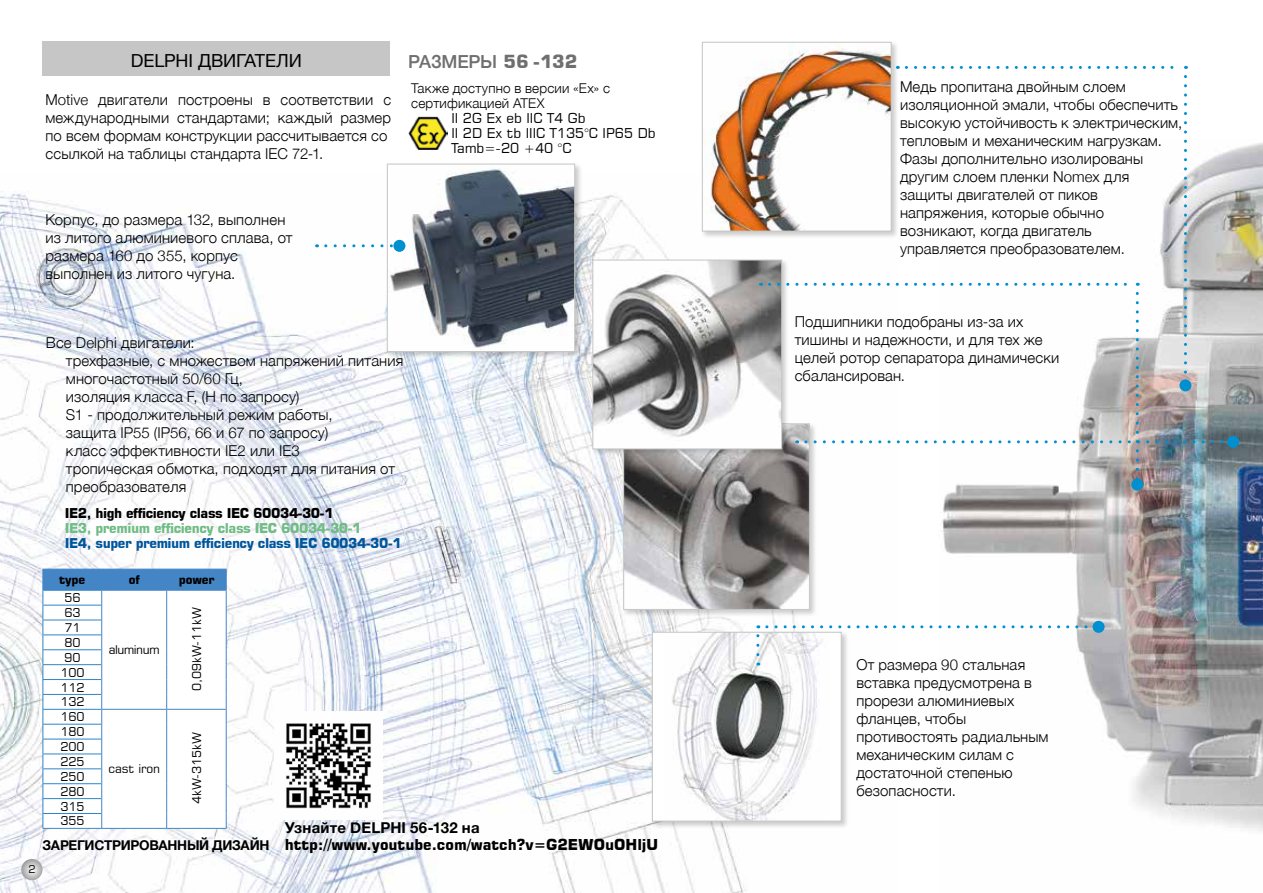
<style>
.page{position:relative;width:1263px;height:893px;background:#fff}
.page>*{position:absolute;margin:0;border:0;box-sizing:border-box;transform-origin:0 0}
.t1{font:18px "Helvetica Neue";letter-spacing:-.01em;color:#000}
.t2{font:500 18px "Helvetica Neue";letter-spacing:-.015em;color:#706f6f}
.t3{font:18px "Square 721 BT";color:#000}
.t4{font:300 15px/18px "Helvetica Neue";letter-spacing:.005em;color:#000}
.t5{font:700 15px "Square 721 BT";color:#000}
.t6{font:700 15px "Helvetica Neue";letter-spacing:.015em;color:#000}
.t7{font:13.5px/15px "Square 721 BT";color:#000}
.t8{font:700 13.5px "Square 721 BT";letter-spacing:-.03em;color:#00569d}
.t9{font:300 13.5px/15px "Helvetica Neue";letter-spacing:.01em;color:#000}
.t10{font:700 13.5px "Square 721 BT";letter-spacing:-.03em;color:#6fbc85}
.t11{font:700 13.5px "Square 721 BT";letter-spacing:-.03em;color:#000}
.t12{font:700 13.5px "Helvetica Neue";letter-spacing:-.025em;color:#000}
.t13{font:12px/14.9px "Square 721 BT";letter-spacing:-.01em;color:#000;text-align:center}
.t14{font:700 12px "Square 721 BT";letter-spacing:-.01em;color:#000}
.t15{font:12px "Square 721 BT";letter-spacing:-.04em;color:#000}
.t16{font:10.5px "Square 721 BT";color:#000}
.s1{font-family:"Square 721 BT";font-weight:700}
</style>
<div class="page">
<img style="left:1076px;top:143px;width:187px;height:688px">
<img style="left:0;top:191px;width:795px;height:702px">
<div style="left:622px;top:422px;width:195px;height:195px;background:#000;opacity:.2"></div>
<div style="left:385px;top:162px;width:197px;height:198px;background:#000;opacity:.2"></div>
<div style="left:42px;top:42px;width:348px;height:34px;background:#c6c6c6"></div>
<div style="left:650px;top:630px;width:199px;height:199px;background:#000;opacity:.2"></div>
<div style="left:1227px;top:436px;width:12px;height:12px;background:#008fcf;border-radius:50%"></div>
<svg style="left:652px;top:625px;width:447px;height:197px"></svg>
<div style="left:1092px;top:621px;width:12px;height:12px;background:#008fcf;border-radius:50%"></div>
<svg style="left:592px;top:42px;width:642px;height:568px"></svg>
<div style="left:1179px;top:379px;width:12px;height:12px;background:#008fcf;border-radius:50%"></div>
<svg style="left:326px;top:163px;width:249px;height:189px"></svg>
<div style="left:393px;top:240px;width:12px;height:12px;background:#008fcf;border-radius:50%"></div>
<hr style="left:102px;top:828px;width:65px;height:1px;background:#4385c5">
<hr style="left:167px;top:828px;width:60px;height:1px;background:#4385c5">
<svg style="left:43px;top:569px;width:184px;height:259px"></svg>
<hr style="left:43px;top:828px;width:59px;height:1px;background:#4385c5">
<img style="left:408px;top:116px;width:39px;height:34px">
<img style="left:275px;top:711px;width:108px;height:108px">
<svg style="left:21px;top:859px;width:22px;height:21px"></svg>
<p class="t3" style="left:185px;top:49px;width:67px">DELPHI</p>
<p class="t4" style="left:45px;top:89px;width:347px">Motive двигатели построены в соответствии с международными стандартами; каждый размер по всем формам конструкции рассчитывается со ссылкой на таблицы стандарта IEC 72-1.</p>
<p class="t1" style="left:131px;top:48px;width:172px">DELPHI ДВИГАТЕЛИ</p>
<p class="t2" style="left:408px;top:47px;width:171px">РАЗМЕРЫ <span class="s1">56 -132</span></p>
<p class="t9" style="left:411px;top:79px;width:200px">Также доступно в версии «Ex» с сертификацией ATEX</p>
<p class="t7" style="left:451px;top:110px;width:206px">II 2G Ex eb IIC T4 Gb<br>II 2D Ex tb IIIC T135°C IP65 Db<br>Tamb=-20 +40 °C</p>
<p class="t4" style="left:45px;top:210px;width:249px">Корпус, до размера 132, выполнен из литого алюминиевого сплава, от размера 160 до 355, корпус выполнен из литого чугуна.</p>
<p class="t4" style="left:66px;top:332px;width:339px;text-indent:-20px">Все Delphi двигатели:<br>трехфазные, с множеством напряжений питания многочастотный 50/60 Гц,<br>изоляция класса F, (Н по запросу)<br>S1 - продолжительный режим работы,<br>защита IP55 (IP56, 66 и 67 по запросу)<br>класс эффективности IE2 или IE3<br>тропическая обмотка, подходят для питания от преобразователя</p>
<p class="t11" style="left:65px;top:505px;width:270px">IE2, high efficiency class IEC 60034-30-1</p>
<p class="t10" style="left:65px;top:520px;width:298px">IE3, premium efficiency class IEC 60034-30-1</p>
<p class="t8" style="left:65px;top:535px;width:338px">IE4, super premium efficiency class IEC 60034-30-1</p>
<p class="t16" style="left:28px;top:862px;width:9px">2</p>
<p class="t14" style="left:59px;top:572px;width:28px">type</p>
<p class="t14" style="left:129px;top:572px;width:13px">of</p>
<p class="t14" style="left:179px;top:572px;width:37px">power</p>
<p class="t13" style="left:61px;top:590px;width:26px">56<br>63<br>71<br>80<br>90<br>100<br>112<br>132<br>160<br>180<br>200<br>225<br>250<br>280<br>315<br>355</p>
<p class="t15" style="left:109px;top:642px;width:52px">aluminum</p>
<p class="t13" style="left:108px;top:761px;width:53px">cast iron</p>
<p class="t13" style="left:189px;top:691px;width:85px;rotate:-90deg">0,09kW-11kW</p>
<p class="t13" style="left:189px;top:804px;width:73px;rotate:-90deg">4kW-315kW</p>
<p class="t12" style="left:43px;top:835px;width:228px">ЗАРЕГИСТРИРОВАННЫЙ ДИЗАЙН</p>
<p class="t6" style="left:285px;top:816px;width:196px">Узнайте DELPHI 56-132 на</p>
<p class="t5" style="left:285px;top:836px;width:375px">http://www.youtube.com/watch?v=G2EWOuOHljU</p>
<p class="t4" style="left:900px;top:77px;width:284px">Медь пропитана двойным слоем изоляционной эмали, чтобы обеспечить высокую устойчивость к электрическим, тепловым и механическим нагрузкам.<br>Фазы дополнительно изолированы другим слоем пленки Nomex для защиты двигателей от пиков напряжения, которые обычно возникают, когда двигатель<br>управляется преобразователем.</p>
<p class="t4" style="left:795px;top:311px;width:266px">Подшипники подобраны из-за их тишины и надежности, и для тех же целей ротор сепаратора динамически сбалансирован.</p>
<p class="t4" style="left:856px;top:655px;width:194px">От размера 90 стальная вставка предусмотрена в прорези алюминиевых фланцев, чтобы противостоять радиальным механическим силам с достаточной степенью безопасности.</p>
</div>
